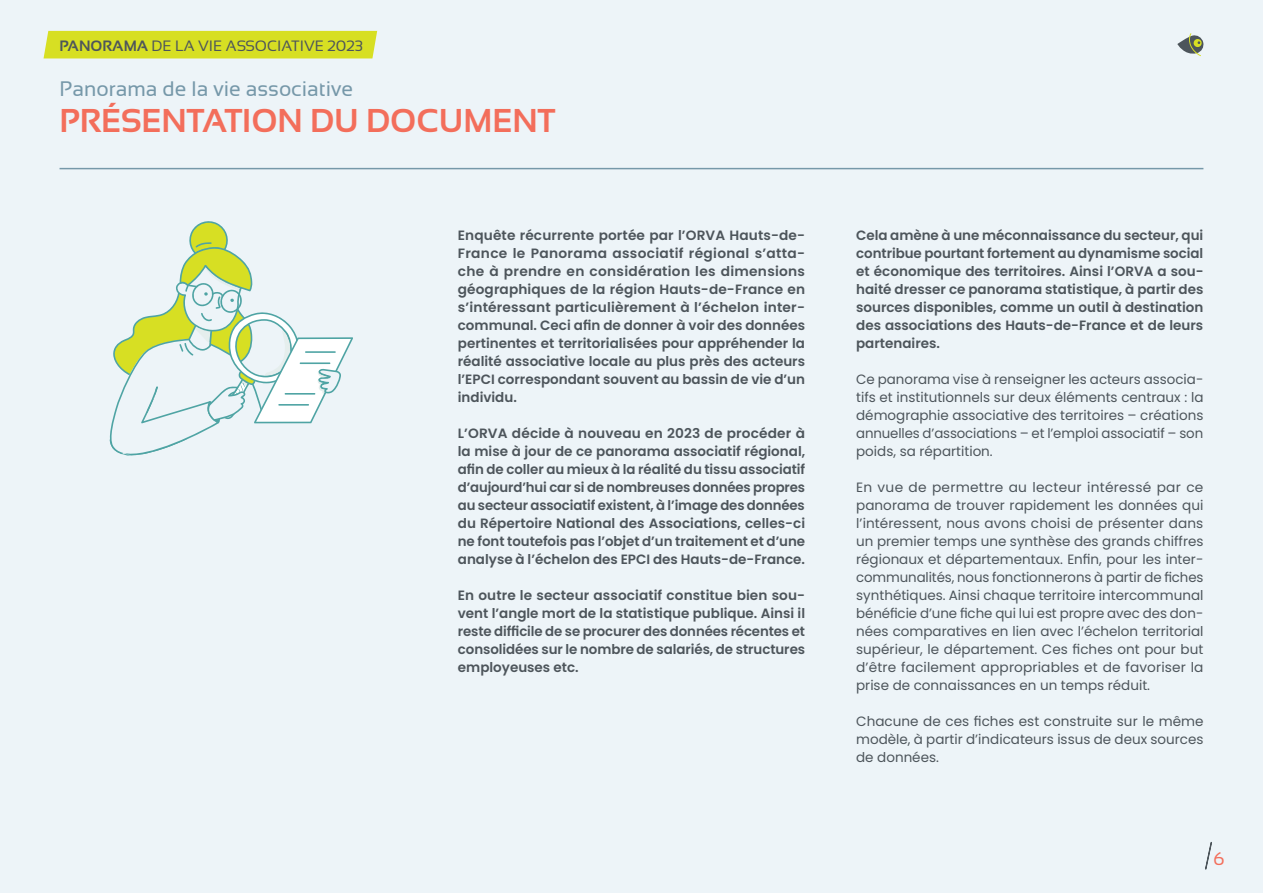
<style>
.page{position:relative;width:1263px;height:893px;background:#edf4f8}
.page>*{position:absolute;margin:0;border:0;box-sizing:border-box;transform-origin:0 0}
.t1{font:700 33px "Sansation";color:#f36e5b}
.t2{font:21px "Sansation";color:#7698a9}
.t3{font:18px "Sansation";color:#f36e5b}
.t4{font:15px "Sansation";color:#4d555b}
.t5{font:600 13.5px/18px "Poppins";color:#4d555b;text-align:justify}
.t6{font:13.5px/18px "Poppins";color:#4d555b;text-align:justify}
.s1{font-weight:700}
</style>
<div class="page">
<svg style="left:1205px;top:842px;width:7px;height:28px"></svg>
<svg style="left:1177px;top:33px;width:27px;height:23px"></svg>
<hr style="left:60px;top:168px;width:1143px;height:1px;background:#7698a9">
<svg style="left:109px;top:221px;width:244px;height:235px"></svg>
<div style="left:44px;top:31px;width:333px;height:27px;background:#d7df23"></div>
<p class="t4" style="left:60px;top:37px;width:305px"><span class="s1">PANORAMA</span> DE LA VIE ASSOCIATIVE 2023</p>
<h2 class="t2" style="left:60px;top:77px;width:295px">Panorama de la vie associative</h2>
<h1 class="t1" style="left:60px;top:102px;width:497px">PRÉSENTATION DU DOCUMENT</h1>
<p class="t5" style="left:458px;top:226px;width:349px">Enquête récurrente portée par l’ORVA Hauts-de-France le Panorama associatif régional s’atta&shy;che à prendre en considération les dimensions géographiques de la région Hauts-de-France en s’intéressant particulièrement à l’échelon inter&shy;communal. Ceci afin de donner à voir des données pertinentes et territorialisées pour appréhender la réalité associative locale au plus près des acteurs l’EPCI correspondant souvent au bassin de vie d’un individu.</p>
<p class="t5" style="left:458px;top:424px;width:349px">L’ORVA décide à nouveau en 2023 de procéder à la mise à jour de ce panorama associatif régional, afin de coller au mieux à la réalité du tissu associatif d’aujourd’hui car si de nombreuses données propres au secteur associatif existent, à l’image des données du Répertoire National des Associations, celles-ci ne font toutefois pas l’objet d’un traitement et d’une analyse à l’échelon des EPCI des Hauts-de-France.</p>
<p class="t5" style="left:458px;top:586px;width:349px">En outre le secteur associatif constitue bien sou&shy;vent l’angle mort de la statistique publique. Ainsi il reste difficile de se procurer des données récentes et consolidées sur le nombre de salariés, de structures employeuses etc.</p>
<p class="t5" style="left:856px;top:226px;width:349px">Cela amène à une méconnaissance du secteur, qui contribue pourtant fortement au dynamisme social et économique des territoires. Ainsi l’ORVA a sou&shy;haité dresser ce panorama statistique, à partir des sources disponibles, comme un outil à destination des associations des Hauts-de-France et de leurs partenaires.</p>
<p class="t6" style="left:856px;top:370px;width:349px">Ce panorama vise à renseigner les acteurs associa&shy;tifs et institutionnels sur deux éléments centraux : la démographie associative des territoires – créations annuelles d’associations – et l’emploi associatif – son poids, sa répartition.</p>
<p class="t6" style="left:856px;top:478px;width:349px">En vue de permettre au lecteur intéressé par ce panorama de trouver rapidement les données qui l’intéressent, nous avons choisi de présenter dans un premier temps une synthèse des grands chiffres régionaux et départementaux. Enfin, pour les inter&shy;communalités, nous fonctionnerons à partir de fiches synthétiques. Ainsi chaque territoire intercommunal bénéficie d’une fiche qui lui est propre avec des don&shy;nées comparatives en lien avec l’échelon territorial supérieur, le département. Ces fiches ont pour but d’être facilement appropriables et de favoriser la prise de connaissances en un temps réduit.</p>
<p class="t6" style="left:856px;top:712px;width:349px">Chacune de ces fiches est construite sur le même modèle, à partir d’indicateurs issus de deux sources de données.</p>
<h3 class="t3" style="left:1213px;top:848px;width:13px">6</h3>
</div>
